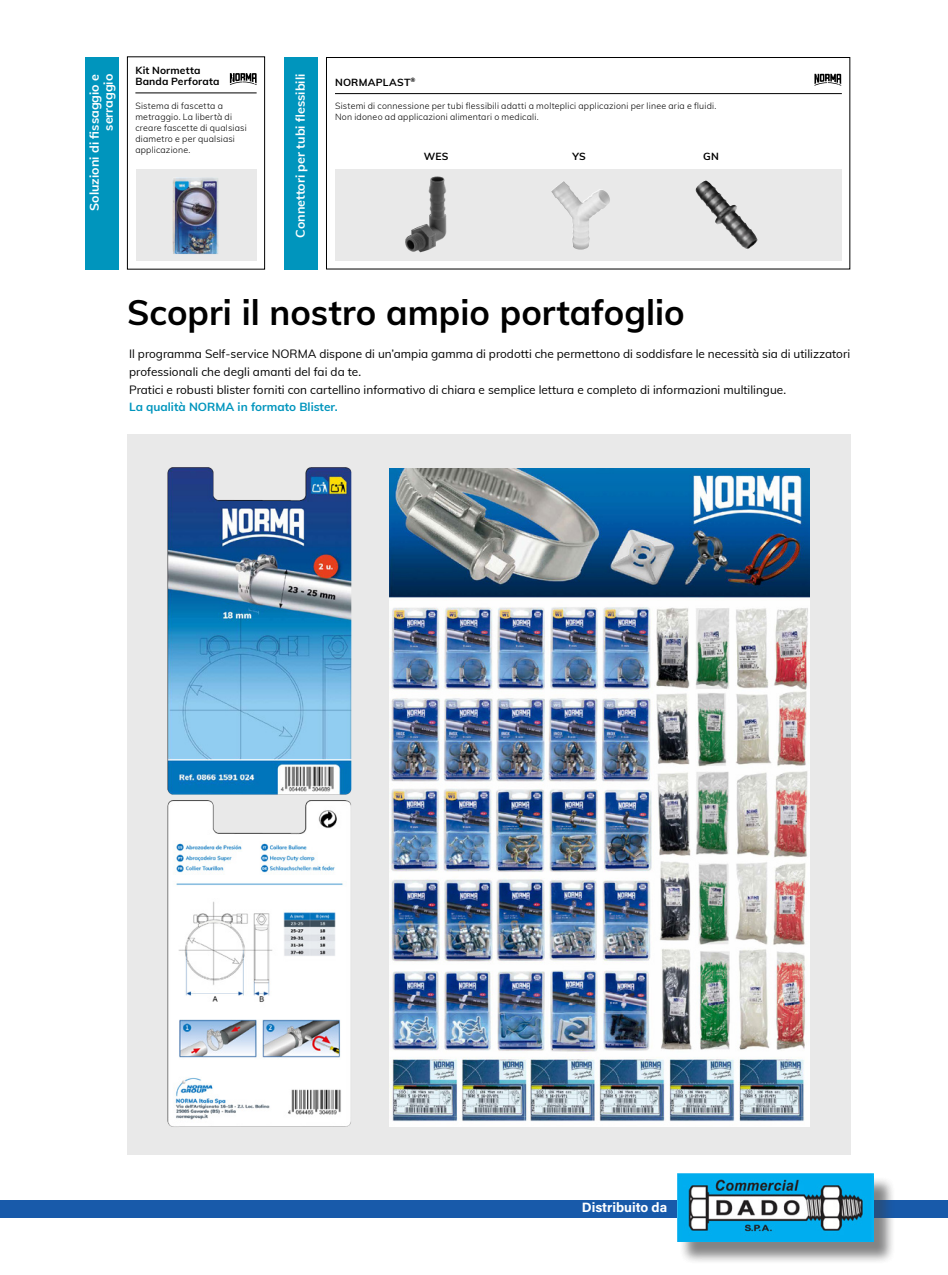
<style>
.page{position:relative;width:948px;height:1275px;background:#fff}
.page>*{position:absolute;margin:0;border:0;box-sizing:border-box;transform-origin:0 0}
.t1{font:700 35.4px "Muli";color:#000}
.t2{font:13.5px "Acumin Variable Concept";letter-spacing:-.005em;color:#fff}
.t3{font:700 12.6px/14px "Muli";color:#fff;text-align:right}
.t4{font:11.85px/17.7px "Muli";color:#000}
.t5{font:700 10.35px/11.1px "Muli";letter-spacing:.02em;color:#000}
.t6{font:300 8.85px/11.1px "Muli";letter-spacing:.02em;color:#000}
.s1{font-weight:700;color:#0095bd}
</style>
<div class="page">
<img style="left:677px;top:1173px;width:195px;height:68px">
<div style="left:0;top:1200px;width:947px;height:17px;background:#185aaa"></div>
<div style="left:680px;top:1176px;width:215px;height:88px;background:#3e3e3f;opacity:.4"></div>
<div style="left:127px;top:434px;width:723px;height:721px;background:#e9e9e9"></div>
<div style="left:335px;top:169px;width:506px;height:92px;background:#e9e9e9"></div>
<img style="left:405px;top:176px;width:42px;height:77px">
<img style="left:551px;top:181px;width:59px;height:69px">
<img style="left:695px;top:180px;width:62px;height:69px">
<div style="left:284px;top:57px;width:33px;height:212px;background:#0095bd"></div>
<div style="left:326px;top:57px;width:524px;height:212px;border:1px solid #000"></div>
<hr style="left:335px;top:93px;width:506px;height:1px;background:#000">
<svg style="left:814px;top:74px;width:27px;height:12px"></svg>
<div style="left:85px;top:57px;width:33px;height:212px;background:#0095bd"></div>
<img style="left:390px;top:469px;width:419px;height:657px">
<img style="left:168px;top:467px;width:183px;height:327px">
<img style="left:168px;top:800px;width:183px;height:327px">
<div style="left:136px;top:169px;width:120px;height:92px;background:#e9e9e9"></div>
<div style="left:127px;top:56px;width:138px;height:213px;border:1px solid #000"></div>
<hr style="left:135px;top:93px;width:121px;height:1px;background:#000">
<svg style="left:230px;top:73px;width:26px;height:12px"></svg>
<img style="left:172px;top:177px;width:46px;height:77px">
<p class="t3" style="left:87px;top:211px;width:138px;rotate:-90deg">Soluzioni di fissaggio e serraggio</p>
<p class="t5" style="left:135px;top:64px;width:86px">Kit Normetta<br>Banda Perforata</p>
<p class="t6" style="left:135px;top:99px;width:113px">Sistema di fascetta a metraggio. La libertà di creare fascette di qualsiasi diametro e per qualsiasi applicazione.</p>
<p class="t3" style="left:293px;top:238px;width:165px;rotate:-90deg">Connettori per tubi flessibili</p>
<p class="t5" style="left:335px;top:76px;width:82px">NORMAPLAST<sup>®</sup></p>
<p class="t6" style="left:335px;top:100px;width:383px">Sistemi di connessione per tubi flessibili adatti a molteplici applicazioni per linee aria e fluidi.<br>Non idoneo ad applicazioni alimentari o medicali.</p>
<p class="t5" style="left:424px;top:150px;width:26px">WES</p>
<p class="t5" style="left:572px;top:150px;width:15px">YS</p>
<p class="t5" style="left:703px;top:150px;width:17px">GN</p>
<p class="t1" style="left:127px;top:287px;width:559px">Scopri il nostro ampio portafoglio</p>
<p class="t4" style="left:129px;top:345px;width:722px">Il programma Self-service NORMA dispone di un’ampia gamma di prodotti che permettono di soddisfare le necessità sia di utilizzatori professionali che degli amanti del fai da te.<br>Pratici e robusti blister forniti con cartellino informativo di chiara e semplice lettura e completo di informazioni multilingue.<br><span class="s1">La qualità NORMA in formato Blister.</span></p>
<p class="t2" style="left:581px;top:1198px;width:87px">Distribuito da</p>
</div>
